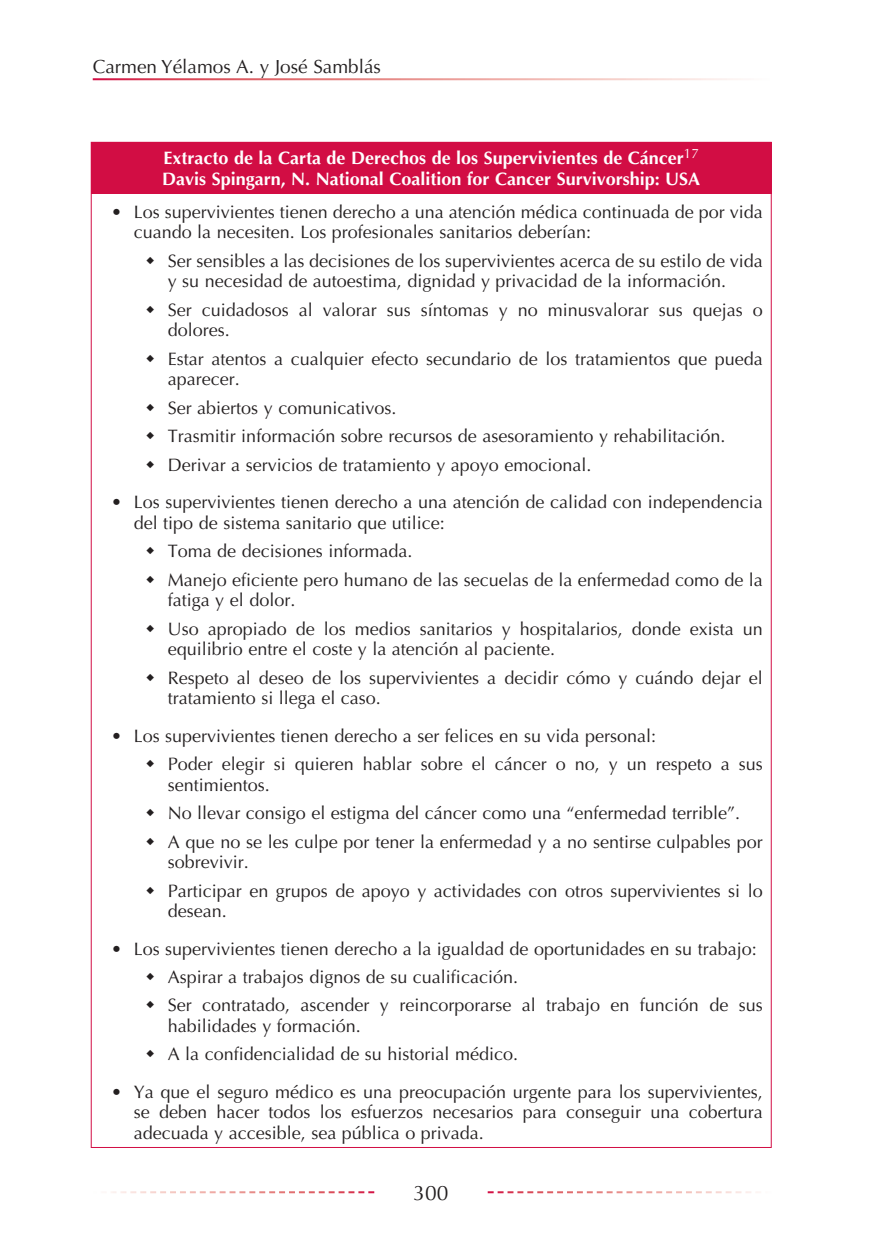
<style>
.page{position:relative;width:879px;height:1248px;background:#fff}
.page>*{position:absolute;margin:0;border:0;box-sizing:border-box;transform-origin:0 0}
.t1{font:21px "Optima";color:#231f20}
.t2{font:19px "Optima";color:#231f20}
.t3{font:18px/28.4px "Optima";color:#231f20}
.t4{font:700 18px/21px "Optima";color:#fff}
</style>
<div class="page">
<svg style="left:111px;top:1191px;width:263px;height:2px"></svg>
<svg style="left:488px;top:1191px;width:272px;height:2px"></svg>
<div style="left:91px;top:142px;width:680px;height:51px;background:#d20d44"></div>
<hr style="left:91px;top:142px;width:681px;height:1px;background:#d20d44">
<hr style="left:771px;top:143px;width:1px;height:50px;background:#d20d44">
<hr style="left:91px;top:193px;width:681px;height:1px;background:#d20d44">
<hr style="left:91px;top:194px;width:1px;height:952px;background:#d20d44">
<hr style="left:771px;top:194px;width:1px;height:952px;background:#d20d44">
<hr style="left:91px;top:1146px;width:681px;height:1px;background:#d20d44">
<p class="t2" style="left:93px;top:58px;width:290px">Carmen Yélamos A. y José Samblás</p>
<p class="t4" style="left:162px;top:149px;width:539px">Extracto de la Carta de Derechos de los Supervivientes de Cáncer<sup>17<br></sup>Davis Spingarn, N. National Coalition for Cancer Survivorship: USA</p>
<p class="t3" style="left:134px;top:203px;width:630px;line-height:20.6px;text-indent:-23px">• Los supervivientes tienen derecho a una atención médica continuada de por vida cuando la necesiten. Los profesionales sanitarios deberían:</p>
<p class="t3" style="left:168px;top:252px;width:596px;line-height:20.6px">Ser sensibles a las decisiones de los supervivientes acerca de su estilo de vida y su necesidad de autoestima, dignidad y privacidad de la información.</p>
<p class="t3" style="left:168px;top:301px;width:596px;line-height:20.6px">Ser cuidadosos al valorar sus síntomas y no minusvalorar sus quejas o dolores.</p>
<p class="t3" style="left:168px;top:350px;width:596px;line-height:20.6px">Estar atentos a cualquier efecto secundario de los tratamientos que pueda aparecer.</p>
<p class="t3" style="left:168px;top:395px;width:559px">Ser abiertos y comunicativos.<br>Trasmitir información sobre recursos de asesoramiento y rehabilitación.<br>Derivar a servicios de tratamiento y apoyo emocional.</p>
<p class="t3" style="left:134px;top:493px;width:630px;line-height:20.6px;text-indent:-23px">• Los supervivientes tienen derecho a una atención de calidad con independencia del tipo de sistema sanitario que utilice:</p>
<p class="t3" style="left:168px;top:538px;width:596px">Toma de decisiones informada.<br>Manejo eficiente pero humano de las secuelas de la enfermedad como de la</p>
<p class="t3" style="left:168px;top:587px;width:596px">fatiga y el dolor.<br>Uso apropiado de los medios sanitarios y hospitalarios, donde exista un</p>
<p class="t3" style="left:168px;top:636px;width:596px">equilibrio entre el coste y la atención al paciente.<br>Respeto al deseo de los supervivientes a decidir cómo y cuándo dejar el</p>
<p class="t3" style="left:168px;top:685px;width:215px">tratamiento si llega el caso.</p>
<p class="t3" style="left:168px;top:722px;width:596px;text-indent:-57px">• Los supervivientes tienen derecho a ser felices en su vida personal:<br>Poder elegir si quieren hablar sobre el cáncer o no, y un respeto a sus</p>
<p class="t3" style="left:168px;top:771px;width:596px">sentimientos.<br>No llevar consigo el estigma del cáncer como una “enfermedad terrible”.<br>A que no se les culpe por tener la enfermedad y a no sentirse culpables por</p>
<p class="t3" style="left:168px;top:849px;width:596px">sobrevivir.<br>Participar en grupos de apoyo y actividades con otros supervivientes si lo</p>
<p class="t3" style="left:168px;top:897px;width:61px">desean.</p>
<p class="t3" style="left:168px;top:935px;width:596px;text-indent:-57px">• Los supervivientes tienen derecho a la igualdad de oportunidades en su trabajo:<br>Aspirar a trabajos dignos de su cualificación.<br>Ser contratado, ascender y reincorporarse al trabajo en función de sus</p>
<p class="t3" style="left:168px;top:1012px;width:352px">habilidades y formación.<br>A la confidencialidad de su historial médico.</p>
<p class="t3" style="left:134px;top:1082px;width:630px;line-height:20.6px;text-align:justify;text-indent:-23px">• Ya que el seguro médico es una preocupación urgente para los supervivientes, se deben hacer todos los esfuerzos necesarios para conseguir una cobertura adecuada y accesible, sea pública o privada.</p>
<p class="t1" style="left:413px;top:1183px;width:37px">300</p>
</div>
